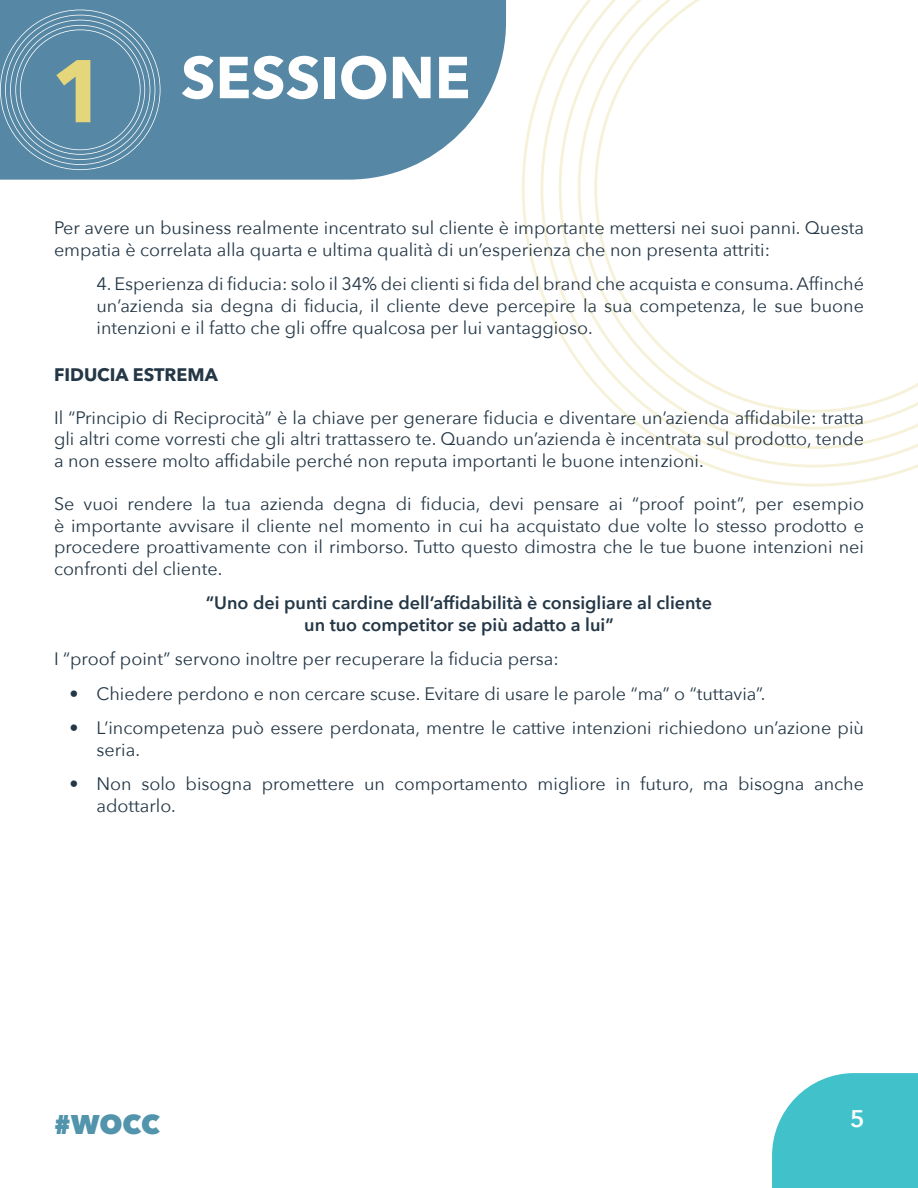
<style>
.page{position:relative;width:918px;height:1188px;background:#fff}
.page>*{position:absolute;margin:0;border:0;box-sizing:border-box;transform-origin:0 0}
.t1{font:700 87.9px "Avenir Next";color:#e6d67b}
.t2{font:700 58.5px "Avenir Next LT Pro";color:#fff}
.t3{font:800 27px "Avenir Next";color:#5294ac}
.t4{font:600 24px "Avenir Next";color:#fff}
.t5{font:18px/21.6px "Avenir Next";color:#243746}
.t6{font:600 18px/21.6px "Avenir Next";color:#243746;text-align:center}
.t7{font:700 18px "Avenir Next LT Pro";color:#243746}
</style>
<div class="page">
<svg style="left:772px;top:1073px;width:146px;height:115px;background:#52c7ce"></svg>
<svg style="left:161px;top:0;width:345px;height:180px;background:#6290ab"></svg>
<svg style="left:0;top:0;width:161px;height:180px;background:#608faa"></svg>
<svg style="left:522px;top:83px;width:393px;height:404px"></svg>
<svg style="left:541px;top:43px;width:377px;height:425px"></svg>
<svg style="left:559px;top:13px;width:359px;height:436px"></svg>
<svg style="left:578px;top:0;width:340px;height:430px"></svg>
<svg style="left:594px;top:0;width:324px;height:413px"></svg>
<h1 class="t1" style="left:51px;top:38px;width:58px">1</h1>
<h2 class="t2" style="left:181px;top:42px;width:291px">SESSIONE</h2>
<p class="t5" style="left:54px;top:217px;width:811px">Per avere un business realmente incentrato sul cliente è importante mettersi nei suoi panni. Questa empatia è correlata alla quarta e ultima qualità di un’esperienza che non presenta attriti:</p>
<p class="t5" style="left:97px;top:273px;width:769px;text-align:justify">4. Esperienza di fiducia: solo il 34% dei clienti si fida del brand che acquista e consuma. Affinché un’azienda sia degna di fiducia, il cliente deve percepire la sua competenza, le sue buone intenzioni e il fatto che gli offre qualcosa per lui vantaggioso.</p>
<p class="t7" style="left:54px;top:363px;width:165px">FIDUCIA ESTREMA</p>
<p class="t5" style="left:54px;top:407px;width:812px;text-align:justify">Il “Principio di Reciprocità” è la chiave per generare fiducia e diventare un’azienda affidabile: tratta gli altri come vorresti che gli altri trattassero te. Quando un’azienda è incentrata sul prodotto, tende a non essere molto affidabile perché non reputa importanti le buone intenzioni.</p>
<p class="t5" style="left:54px;top:493px;width:812px;text-align:justify">Se vuoi rendere la tua azienda degna di fiducia, devi pensare ai “proof point”, per esempio è importante avvisare il cliente nel momento in cui ha acquistato due volte lo stesso prodotto e procedere proattivamente con il rimborso. Tutto questo dimostra che le tue buone intenzioni nei confronti del cliente.</p>
<p class="t6" style="left:206px;top:592px;width:508px">“Uno dei punti cardine dell’affidabilità è consigliare al cliente un tuo competitor se più adatto a lui”</p>
<p class="t5" style="left:54px;top:648px;width:506px">I “proof point” servono inoltre per recuperare la fiducia persa:</p>
<p class="t5" style="left:70px;top:683px;width:698px">• Chiedere perdono e non cercare scuse. Evitare di usare le parole “ma” o “tuttavia”.</p>
<p class="t5" style="left:97px;top:717px;width:769px;text-indent:-27px">• L’incompetenza può essere perdonata, mentre le cattive intenzioni richiedono un’azione più seria.</p>
<p class="t5" style="left:97px;top:773px;width:769px;text-indent:-27px">• Non solo bisogna promettere un comportamento migliore in futuro, ma bisogna anche adottarlo.</p>
<h3 class="t3" style="left:54px;top:1108px;width:107px">#WOCC</h3>
<h3 class="t4" style="left:850px;top:1104px;width:16px">5</h3>
</div>
